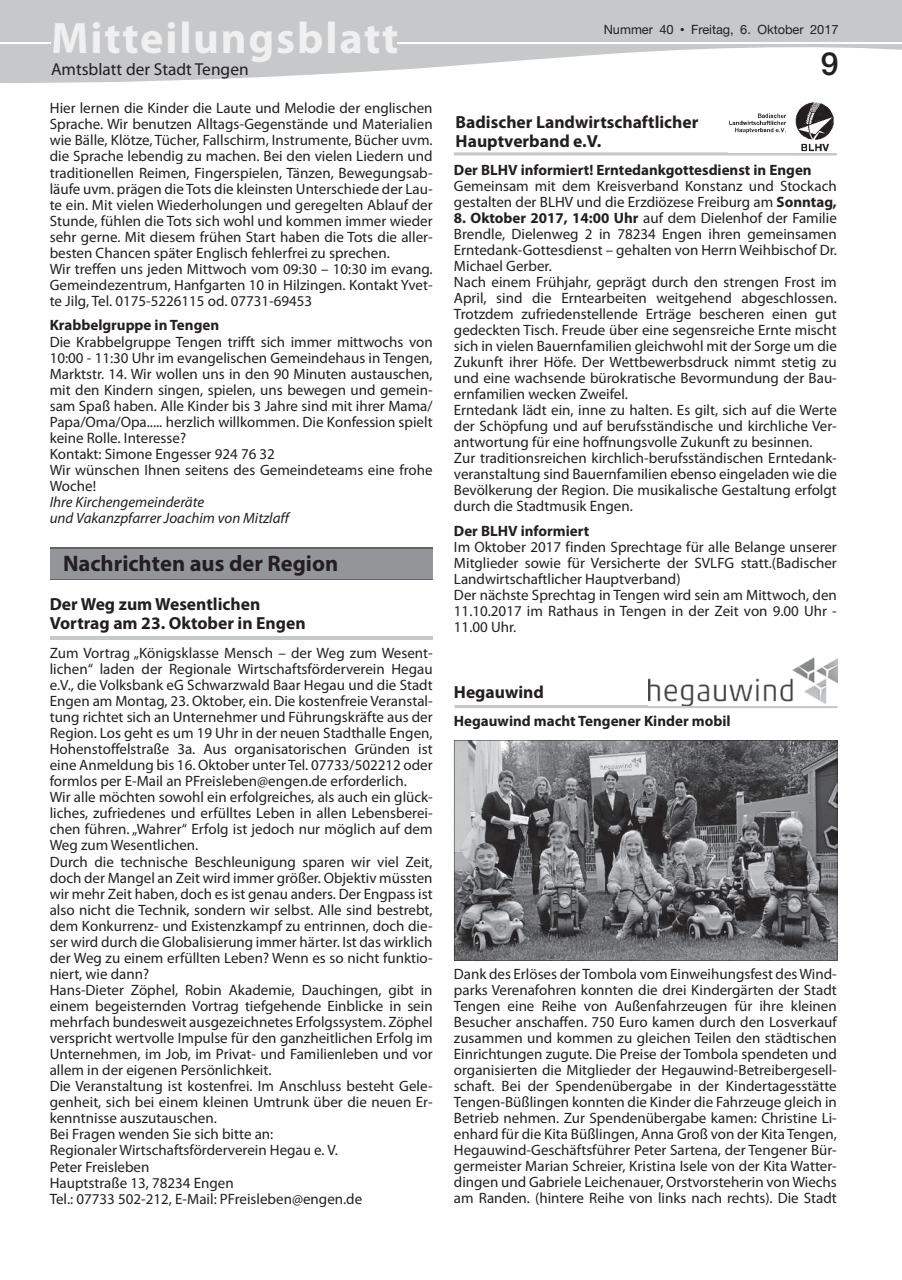
<style>
.page{position:relative;width:902px;height:1280px;background:#fff}
.page>*{position:absolute;margin:0;border:0;box-sizing:border-box;transform-origin:0 0}
.t1{font:700 44.25px "Myriad Pro";letter-spacing:.04em;color:#f0f0f1}
.t2{font:500 31.95px "Helvetica Neue";color:#231f20}
.t3{font:700 22.5px "Myriad Pro";color:#231f20}
.t4{font:700 17.55px/19.2px "Myriad Pro";color:#231f20}
.t5{font:17.4px "Myriad Pro";color:#231f20}
.t6{font:15px/16px "Myriad Pro";color:#231f20}
.t7{font:700 15px "Myriad Pro";color:#231f20}
.t8{font:italic 15px/16px "Myriad Pro";color:#231f20}
.t9{font:12.75px "Helvetica Neue";color:#231f20}
.s1{font-size:12.9px}
.s2{font-family:"M Twentieth Century";font-weight:500}
.s3{font-weight:700}
</style>
<div class="page">
<svg style="left:1px;top:0;width:900px;height:83px;fill:#c7c8ca"></svg>
<svg style="left:0;top:0;width:1px;height:83px"></svg>
<div style="left:53px;top:22px;width:344px;height:40px;background:#c7c8ca"></div>
<hr style="left:0;top:42px;width:51px;height:1px;background:#fff">
<hr style="left:397px;top:42px;width:504px;height:1px;background:#fff">
<hr style="left:50px;top:636px;width:382px;height:3px;background:#c7c8ca">
<div style="left:50px;top:548px;width:382px;height:32px;background:#939598"></div>
<svg style="left:454px;top:152px;width:382px;height:4px;background:#d4d5d6"></svg>
<img style="left:729px;top:102px;width:105px;height:50px">
<hr style="left:454px;top:705px;width:383px;height:3px;background:#c7c8ca">
<img style="left:648px;top:657px;width:189px;height:48px">
<svg style="left:454px;top:740px;width:383px;height:221px;background:#707073"></svg>
<h1 class="t1" style="left:51px;top:9px;width:349px">Mitteilungsblatt</h1>
<p class="t9" style="left:603px;top:22px;width:236px">Nummer <span class="s1">40</span> <span class="s2">•</span> Freitag, 6. Oktober 2017</p>
<p class="t5" style="left:51px;top:59px;width:199px">Amtsblatt der Stadt Tengen</p>
<h2 class="t2" style="left:820px;top:45px;width:19px">9</h2>
<p class="t6" style="left:50px;top:100px;width:384px">Hier lernen die Kinder die Laute und Melodie der englischen Sprache. Wir benutzen Alltags-Gegenstände und Materialien wie Bälle, Klötze, Tücher, Fallschirm, Instrumente, Bücher uvm. die Sprache lebendig zu machen. Bei den vielen Liedern und traditionellen Reimen, Fingerspielen, Tänzen, Bewegungsab&shy;läufe uvm. prägen die Tots die kleinsten Unterschiede der Lau&shy;te ein. Mit vielen Wiederholungen und geregelten Ablauf der Stunde, fühlen die Tots sich wohl und kommen immer wieder sehr gerne. Mit diesem frühen Start haben die Tots die aller&shy;besten Chancen später Englisch fehlerfrei zu sprechen.<br>Wir treffen uns jeden Mittwoch vom 09:30 – 10:30 im evang.<br>Gemeindezentrum, Hanfgarten 10 in Hilzingen. Kontakt Yvet&shy;te Jilg, Tel. 0175-5226115 od. 07731-69453</p>
<p class="t7" style="left:50px;top:316px;width:171px">Krabbelgruppe in Tengen</p>
<p class="t6" style="left:50px;top:333px;width:384px">Die Krabbelgruppe Tengen trifft sich immer mittwochs von 10:00 - 11:30 Uhr im evangelischen Gemeindehaus in Tengen, Marktstr. 14. Wir wollen uns in den 90 Minuten austauschen, mit den Kindern singen, spielen, uns bewegen und gemein&shy;sam Spaß haben. Alle Kinder bis 3 Jahre sind mit ihrer Mama/ Papa/Oma/Opa..... herzlich willkommen. Die Konfession spielt keine Rolle. Interesse?<br>Kontakt: Simone Engesser 924 76 32<br>Wir wünschen Ihnen seitens des Gemeindeteams eine frohe Woche!</p>
<p class="t8" style="left:50px;top:494px;width:241px">Ihre Kirchengemeinderäte<br>und Vakanzpfarrer Joachim von Mitzlaff</p>
<h3 class="t3" style="left:63px;top:548px;width:277px">Nachrichten aus der Region</h3>
<p class="t4" style="left:50px;top:594px;width:257px">Der Weg zum Wesentlichen<br>Vortrag am 23. Oktober in Engen</p>
<p class="t6" style="left:50px;top:644px;width:384px">Zum Vortrag „Königsklasse Mensch – der Weg zum Wesent&shy;lichen“ laden der Regionale Wirtschaftsförderverein Hegau e.V., die Volksbank eG Schwarzwald Baar Hegau und die Stadt Engen am Montag, 23. Oktober, ein. Die kostenfreie Veranstal&shy;tung richtet sich an Unternehmer und Führungskräfte aus der Region. Los geht es um 19 Uhr in der neuen Stadthalle Engen, Hohenstoffelstraße 3a. Aus organisatorischen Gründen ist eine Anmeldung bis 16. Oktober unter Tel. 07733/502212 oder formlos per E-Mail an PFreisleben@engen.de erforderlich.<br>Wir alle möchten sowohl ein erfolgreiches, als auch ein glück&shy;liches, zufriedenes und erfülltes Leben in allen Lebensberei&shy;chen führen. „Wahrer“ Erfolg ist jedoch nur möglich auf dem Weg zum Wesentlichen.<br>Durch die technische Beschleunigung sparen wir viel Zeit, doch der Mangel an Zeit wird immer größer. Objektiv müssten wir mehr Zeit haben, doch es ist genau anders. Der Engpass ist also nicht die Technik, sondern wir selbst. Alle sind bestrebt, dem Konkurrenz- und Existenzkampf zu entrinnen, doch die&shy;ser wird durch die Globalisierung immer härter. Ist das wirklich der Weg zu einem erfüllten Leben? Wenn es so nicht funktio&shy;niert, wie dann?<br>Hans-Dieter Zöphel, Robin Akademie, Dauchingen, gibt in einem begeisternden Vortrag tiefgehende Einblicke in sein mehrfach bundesweit ausgezeichnetes Erfolgssystem. Zöphel verspricht wertvolle Impulse für den ganzheitlichen Erfolg im Unternehmen, im Job, im Privat- und Familienleben und vor allem in der eigenen Persönlichkeit.<br>Die Veranstaltung ist kostenfrei. Im Anschluss besteht Gele&shy;genheit, sich bei einem kleinen Umtrunk über die neuen Er&shy;kenntnisse auszutauschen.<br>Bei Fragen wenden Sie sich bitte an:<br>Regionaler Wirtschaftsförderverein Hegau e. V.<br>Peter Freisleben<br>Hauptstraße 13, 78234 Engen<br>Tel.: 07733 502-212, E-Mail: PFreisleben@engen.de</p>
<p class="t4" style="left:455px;top:112px;width:244px">Badischer Landwirtschaftlicher<br>Hauptverband e.V.</p>
<p class="t7" style="left:454px;top:160px;width:359px">Der BLHV informiert! Erntedankgottesdienst in Engen</p>
<p class="t6" style="left:454px;top:177px;width:384px">Gemeinsam mit dem Kreisverband Konstanz und Stockach gestalten der BLHV und die Erzdiözese Freiburg am <span class="s3">Sonntag,</span></p>
<p class="t6" style="left:454px;top:209px;width:384px"><span class="s3">8. Oktober 2017, 14:00 Uhr</span> auf dem Dielenhof der Familie Brendle, Dielenweg 2 in 78234 Engen ihren gemeinsamen Erntedank-Gottesdienst – gehalten von Herrn Weihbischof Dr.<br>Michael Gerber.<br>Nach einem Frühjahr, geprägt durch den strengen Frost im April, sind die Erntearbeiten weitgehend abgeschlossen.<br>Trotzdem zufriedenstellende Erträge bescheren einen gut gedeckten Tisch. Freude über eine segensreiche Ernte mischt sich in vielen Bauernfamilien gleichwohl mit der Sorge um die Zukunft ihrer Höfe. Der Wettbewerbsdruck nimmt stetig zu und eine wachsende bürokratische Bevormundung der Bau&shy;ernfamilien wecken Zweifel.<br>Erntedank lädt ein, inne zu halten. Es gilt, sich auf die Werte der Schöpfung und auf berufsständische und kirchliche Ver&shy;antwortung für eine hoffnungsvolle Zukunft zu besinnen.<br>Zur traditionsreichen kirchlich-berufsständischen Erntedank&shy;veranstaltung sind Bauernfamilien ebenso eingeladen wie die Bevölkerung der Region. Die musikalische Gestaltung erfolgt durch die Stadtmusik Engen.</p>
<p class="t7" style="left:454px;top:521px;width:137px">Der BLHV informiert</p>
<p class="t6" style="left:454px;top:539px;width:384px">Im Oktober 2017 finden Sprechtage für alle Belange unserer Mitglieder sowie für Versicherte der SVLFG statt.(Badischer Landwirtschaftlicher Hauptverband)<br>Der nächste Sprechtag in Tengen wird sein am Mittwoch, den 11.10.2017 im Rathaus in Tengen in der Zeit von 9.00 Uhr - 11.00 Uhr.</p>
<p class="t4" style="left:454px;top:682px;width:91px">Hegauwind</p>
<p class="t7" style="left:454px;top:711px;width:278px">Hegauwind macht Tengener Kinder mobil</p>
<p class="t6" style="left:454px;top:965px;width:384px;text-align:justify">Dank des Erlöses der Tombola vom Einweihungsfest des Wind&shy;parks Verenafohren konnten die drei Kindergärten der Stadt Tengen eine Reihe von Außenfahrzeugen für ihre kleinen Besucher anschaffen. 750 Euro kamen durch den Losverkauf zusammen und kommen zu gleichen Teilen den städtischen Einrichtungen zugute. Die Preise der Tombola spendeten und organisierten die Mitglieder der Hegauwind-Betreibergesell&shy;schaft. Bei der Spendenübergabe in der Kindertagesstätte Tengen-Büßlingen konnten die Kinder die Fahrzeuge gleich in Betrieb nehmen. Zur Spendenübergabe kamen: Christine Li&shy;enhard für die Kita Büßlingen, Anna Groß von der Kita Tengen, Hegauwind-Geschäftsführer Peter Sartena, der Tengener Bür&shy;germeister Marian Schreier, Kristina Isele von der Kita Watter&shy;dingen und Gabriele Leichenauer, Orstvorsteherin von Wiechs am Randen. (hintere Reihe von links nach rechts). Die Stadt</p>
</div>
